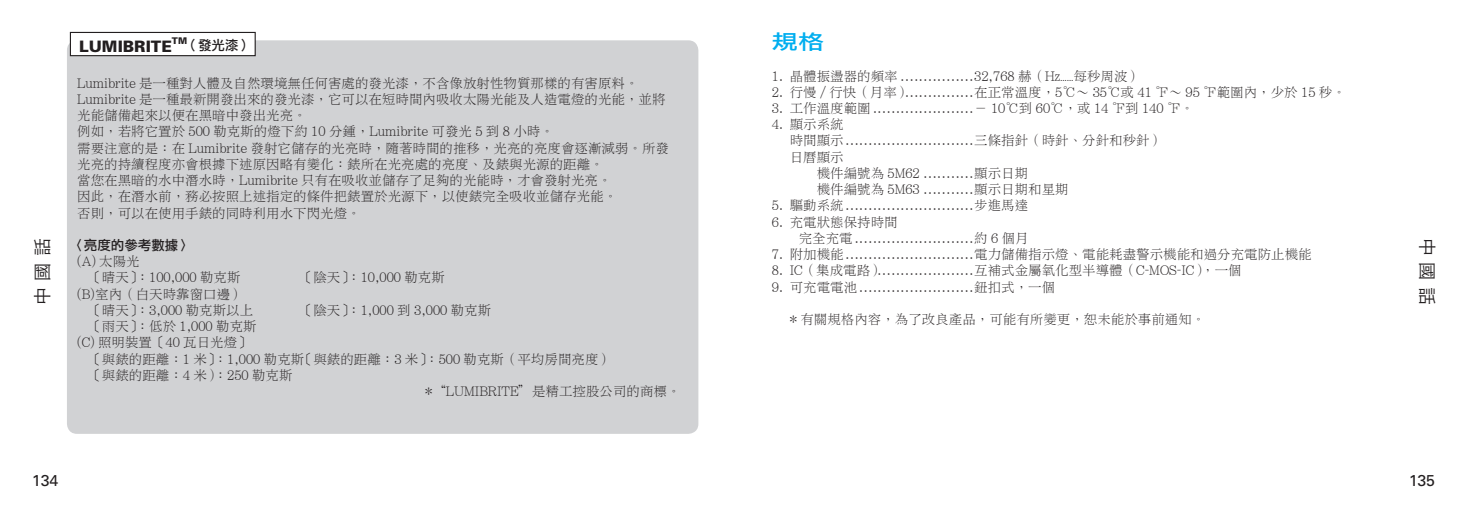
<style>
.page{position:relative;width:1467px;height:511px;background:#fff}
.page>*{position:absolute;margin:0;border:0;box-sizing:border-box;transform-origin:0 0}
.t1{font:20.25px "Li Hei Pro";color:#00aeef;scale:1.3 1}
.t2{font:18px "Hira Kaku Pro W3";color:#231f20}
.t3{font:900 15.75px "Univers";color:#231f20}
.t4{font:15.75px "Univers";color:#231f20}
.t5{font:13.5px/16.2px "Li Song Pro";color:#231f20}
.t6{font:13.5px "Li Hei Pro";color:#231f20}
</style>
<div class="page">
<div style="left:67px;top:40px;width:631px;height:393px;background:#d1d2d4;border-radius:10px"></div>
<div style="left:70px;top:32px;width:185px;height:24px;background:#fff"></div>
<div style="left:70px;top:32px;width:186px;height:24px;border:1px solid #231f20"></div>
<h2 class="t2" style="left:26px;top:304px;width:67px;rotate:-90deg">中 國 話</h2>
<p class="t3" style="left:79px;top:36px;width:94px">LUMIBRITE</p>
<p class="t6" style="left:172px;top:38px;width:82px"><sup>TM</sup>（發光漆）</p>
<p class="t5" style="left:77px;top:75px;width:593px">Lumibrite 是一種對人體及自然環境無任何害處的發光漆，不含像放射性物質那樣的有害原料。Lumibrite 是一種最新開發出來的發光漆，它可以在短時間內吸收太陽光能及人造電燈的光能，並將光能儲備起來以便在黑暗中發出光亮。<br>例如，若將它置於 500 勒克斯的燈下約 10 分鍾，Lumibrite 可發光 5 到 8 小時。<br>需要注意的是：在 Lumibrite 發射它儲存的光亮時，隨著時間的推移，光亮的亮度會逐漸減弱。所發光亮的持續程度亦會根據下述原因略有變化：錶所在光亮處的亮度、及錶與光源的距離。<br>當您在黑暗的水中潛水時，Lumibrite 只有在吸收並儲存了足夠的光能時，才會發射光亮。<br>因此，在潛水前，務必按照上述指定的條件把錶置於光源下，以使錶完全吸收並儲存光能。<br>否則，可以在使用手錶的同時利用水下閃光燈。</p>
<p class="t6" style="left:70px;top:238px;width:123px">〈亮度的參考數據〉</p>
<p class="t5" style="left:88px;top:253px;width:154px;text-indent:-11px">(A) 太陽光<br>〔晴天〕：100,000 勒克斯</p>
<p class="t5" style="left:300px;top:269px;width:147px">〔陰天〕：10,000 勒克斯</p>
<p class="t5" style="left:88px;top:285px;width:166px;text-indent:-11px">(B) 室內（白天時靠窗口邊）〔晴天〕：3,000 勒克斯以上</p>
<p class="t5" style="left:300px;top:302px;width:193px">〔陰天〕：1,000 到 3,000 勒克斯</p>
<p class="t5" style="left:88px;top:318px;width:170px">〔雨天〕：低於 1,000 勒克斯</p>
<p class="t5" style="left:77px;top:334px;width:175px">(C) 照明裝置〔40 瓦日光燈〕</p>
<p class="t5" style="left:88px;top:350px;width:525px">〔與錶的距離：1 米〕：1,000 勒克斯 〔與錶的距離：3 米〕：500 勒克斯（平均房間亮度）</p>
<p class="t5" style="left:88px;top:366px;width:206px">〔與錶的距離：4 米）：250 勒克斯</p>
<p class="t5" style="left:425px;top:383px;width:257px">*“LUMIBRITE”是精工控股公司的商標。</p>
<p class="t4" style="left:32px;top:471px;width:28px">134</p>
<h1 class="t1" style="left:772px;top:32px;width:42px">規格</h1>
<p class="t5" style="left:772px;top:68px;width:371px">1. 晶體振盪器的頻率 ................32,768 赫（Hz……每秒周波）</p>
<p class="t5" style="left:772px;top:84px;width:576px">2. 行慢 / 行快（月率）...............在正常溫度，5℃～ 35℃或 41 ℉～ 95 ℉範圍內，少於 15 秒。</p>
<p class="t5" style="left:772px;top:100px;width:424px">3. 工作溫度範圍......................－ 10℃到 60℃，或 14 ℉到 140 ℉。</p>
<p class="t5" style="left:772px;top:116px;width:73px">4. 顯示系統</p>
<p class="t5" style="left:790px;top:133px;width:375px">時間顯示............................三條指針（時針、分針和秒針）</p>
<p class="t5" style="left:790px;top:149px;width:55px">日曆顯示</p>
<p class="t5" style="left:817px;top:165px;width:213px">機件編號為 5M62 ...........顯示日期</p>
<p class="t5" style="left:817px;top:181px;width:254px">機件編號為 5M63 ...........顯示日期和星期</p>
<p class="t5" style="left:772px;top:197px;width:258px">5. 驅動系統............................步進馬達</p>
<p class="t5" style="left:799px;top:214px;width:231px;text-indent:-27px">6. 充電狀態保持時間<br>完全充電..........................約 6 個月</p>
<p class="t5" style="left:772px;top:246px;width:541px">7. 附加機能............................電力儲備指示燈、電能耗盡警示機能和過分充電防止機能</p>
<p class="t5" style="left:772px;top:262px;width:472px">8. IC（集成電路）.....................互補式金屬氧化型半導體（C-MOS-IC），一個</p>
<p class="t5" style="left:772px;top:278px;width:285px">9. 可充電電池.........................鈕扣式，一個</p>
<p class="t5" style="left:790px;top:311px;width:417px">* 有關規格內容，為了改良產品，可能有所變更，恕未能於事前通知。</p>
<h2 class="t2" style="left:1443px;top:238px;width:67px;rotate:90deg">中 國 話</h2>
<p class="t4" style="left:1409px;top:471px;width:28px">135</p>
</div>
